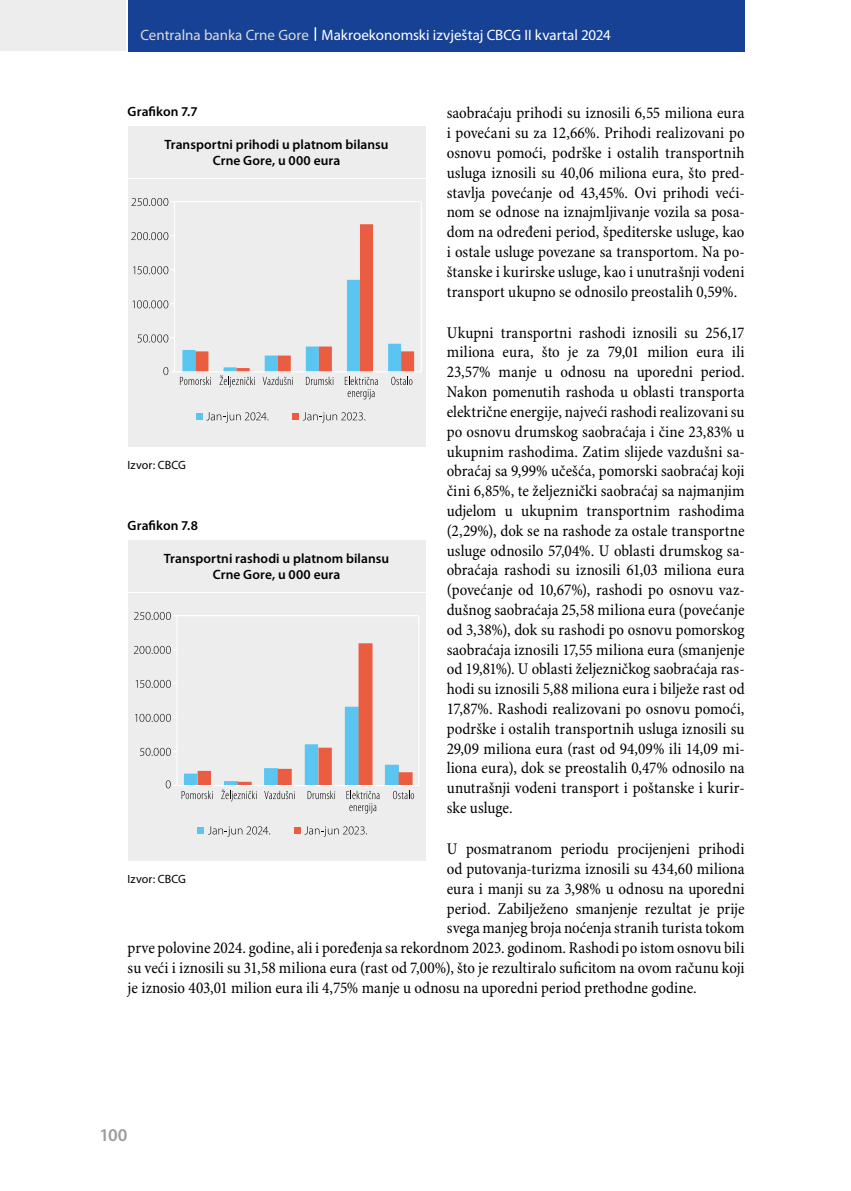
<style>
.page{position:relative;width:851px;height:1191px;background:#fff}
.page>*{position:absolute;margin:0;border:0;box-sizing:border-box;transform-origin:0 0}
.t1{font:600 18px "Myriad Pro";color:#9d9d9c}
.t2{font:condensed 16.5px/19.8px "Minion Pro";color:#000;text-align:justify}
.t3{font:15px "Myriad Pro";color:#fff}
.t4{font:600 13.5px/16.2px "Myriad Pro";letter-spacing:.005em;color:#000;text-align:center}
.t5{font:12px "Myriad Pro";letter-spacing:.005em;color:#000}
.s1{color:#dadada}
</style>
<div class="page">
<div style="left:0;top:0;width:125px;height:51px;background:#ededed"></div>
<div style="left:128px;top:0;width:616px;height:51px;background:#164194"></div>
<svg style="left:314px;top:27px;width:2px;height:14px"></svg>
<div style="left:128px;top:179px;width:297px;height:268px;background:#ededed"></div>
<div style="left:128px;top:126px;width:297px;height:51px;background:#ededed"></div>
<div style="left:128px;top:593px;width:297px;height:268px;background:#ededed"></div>
<div style="left:128px;top:540px;width:297px;height:51px;background:#ededed"></div>
<hr style="left:174px;top:201px;width:247px;height:1px;background:#fff">
<hr style="left:174px;top:202px;width:1px;height:170px;background:#fff">
<hr style="left:420px;top:202px;width:2px;height:170px;background:#fff">
<hr style="left:174px;top:371px;width:247px;height:1px;background:#fff">
<svg style="left:180px;top:224px;width:234px;height:175px"></svg>
<div style="left:196px;top:413px;width:6px;height:7px;background:#5bc5f2"></div>
<svg style="left:206px;top:412px;width:62px;height:11px"></svg>
<div style="left:292px;top:413px;width:7px;height:7px;background:#eb5d40"></div>
<svg style="left:302px;top:412px;width:63px;height:11px"></svg>
<svg style="left:137px;top:334px;width:37px;height:8px"></svg>
<svg style="left:163px;top:367px;width:11px;height:8px"></svg>
<svg style="left:132px;top:300px;width:42px;height:8px"></svg>
<svg style="left:133px;top:266px;width:41px;height:8px"></svg>
<svg style="left:131px;top:232px;width:43px;height:8px"></svg>
<svg style="left:131px;top:198px;width:43px;height:8px"></svg>
<hr style="left:177px;top:615px;width:241px;height:1px;background:#fff">
<hr style="left:176px;top:615px;width:2px;height:170px;background:#fff">
<hr style="left:418px;top:615px;width:1px;height:170px;background:#fff">
<hr style="left:177px;top:785px;width:241px;height:1px;background:#fff">
<svg style="left:134px;top:612px;width:42px;height:8px"></svg>
<svg style="left:134px;top:643px;width:280px;height:170px"></svg>
<div style="left:198px;top:827px;width:6px;height:7px;background:#5bc5f2"></div>
<svg style="left:208px;top:826px;width:62px;height:11px"></svg>
<div style="left:294px;top:827px;width:6px;height:7px;background:#eb5d40"></div>
<svg style="left:304px;top:826px;width:63px;height:11px"></svg>
<p class="t3" style="left:140px;top:25px;width:472px"><span class="s1">Centralna banka Crne Gore</span> Makroekonomski izvještaj CBCG II kvartal 2024</p>
<p class="t4" style="left:128px;top:103px;width:72px">Grafikon 7.7</p>
<p class="t2" style="left:446px;top:104px;width:299px">saobraćaju prihodi su iznosili 6,55 miliona eura i povećani su za 12,66%. Prihodi realizovani po osnovu pomoći, podrške i ostalih transportnih usluga iznosili su 40,06 miliona eura, što pred&shy;stavlja povećanje od 43,45%. Ovi prihodi veći&shy;nom se odnose na iznajmljivanje vozila sa posa&shy;dom na određeni period, špediterske usluge, kao i ostale usluge povezane sa transportom. Na po&shy;štanske i kurirske usluge, kao i unutrašnji vodeni transport ukupno se odnosilo preostalih 0,59%.</p>
<p class="t2" style="left:446px;top:323px;width:299px">Ukupni transportni rashodi iznosili su 256,17 miliona eura, što je za 79,01 milion eura ili 23,57% manje u odnosu na uporedni period.<br>Nakon pomenutih rashoda u oblasti transporta električne energije, najveći rashodi realizovani su po osnovu drumskog saobraćaja i čine 23,83% u ukupnim rashodima. Zatim slijede vazdušni sa&shy;obraćaj sa 9,99% učešća, pomorski saobraćaj koji čini 6,85%, te željeznički saobraćaj sa najmanjim udjelom u ukupnim transportnim rashodima (2,29%), dok se na rashode za ostale transportne usluge odnosilo 57,04%. U oblasti drumskog sa&shy;obraćaja rashodi su iznosili 61,03 miliona eura (povećanje od 10,67%), rashodi po osnovu vaz&shy;dušnog saobraćaja 25,58 miliona eura (povećanje od 3,38%), dok su rashodi po osnovu pomorskog saobraćaja iznosili 17,55 miliona eura (smanjenje od 19,81%). U oblasti željezničkog saobraćaja ras&shy;hodi su iznosili 5,88 miliona eura i bilježe rast od 17,87%. Rashodi realizovani po osnovu pomoći, podrške i ostalih transportnih usluga iznosili su 29,09 miliona eura (rast od 94,09% ili 14,09 mi&shy;liona eura), dok se preostalih 0,47% odnosilo na unutrašnji vodeni transport i poštanske i kurir&shy;ske usluge.</p>
<p class="t2" style="left:446px;top:839px;width:299px">U posmatranom periodu procijenjeni prihodi</p>
<p class="t2" style="left:446px;top:859px;width:299px">od putovanja-turizma iznosili su 434,60 miliona</p>
<p class="t2" style="left:446px;top:879px;width:299px">eura i manji su za 3,98% u odnosu na uporedni</p>
<p class="t2" style="left:446px;top:899px;width:299px">period. Zabilježeno smanjenje rezultat je prije</p>
<p class="t2" style="left:446px;top:919px;width:299px">svega manjeg broja noćenja stranih turista tokom</p>
<p class="t2" style="left:128px;top:938px;width:618px">prve polovine 2024. godine, ali i poređenja sa rekordnom 2023. godinom. Rashodi po istom osnovu bili</p>
<p class="t2" style="left:128px;top:958px;width:618px">su veći i iznosili su 31,58 miliona eura (rast od 7,00%), što je rezultiralo suficitom na ovom računu koji</p>
<p class="t2" style="left:128px;top:978px;width:570px">je iznosio 403,01 milion eura ili 4,75% manje u odnosu na uporedni period prethodne godine.</p>
<p class="t4" style="left:164px;top:136px;width:226px">Transportni prihodi u platnom bilansu<br>Crne Gore, u 000 eura</p>
<p class="t5" style="left:128px;top:458px;width:60px">Izvor: CBCG</p>
<p class="t4" style="left:128px;top:517px;width:72px">Grafikon 7.8</p>
<p class="t4" style="left:164px;top:550px;width:227px">Transportni rashodi u platnom bilansu<br>Crne Gore, u 000 eura</p>
<p class="t5" style="left:128px;top:871px;width:60px">Izvor: CBCG</p>
<p class="t1" style="left:99px;top:1123px;width:30px">100</p>
</div>
